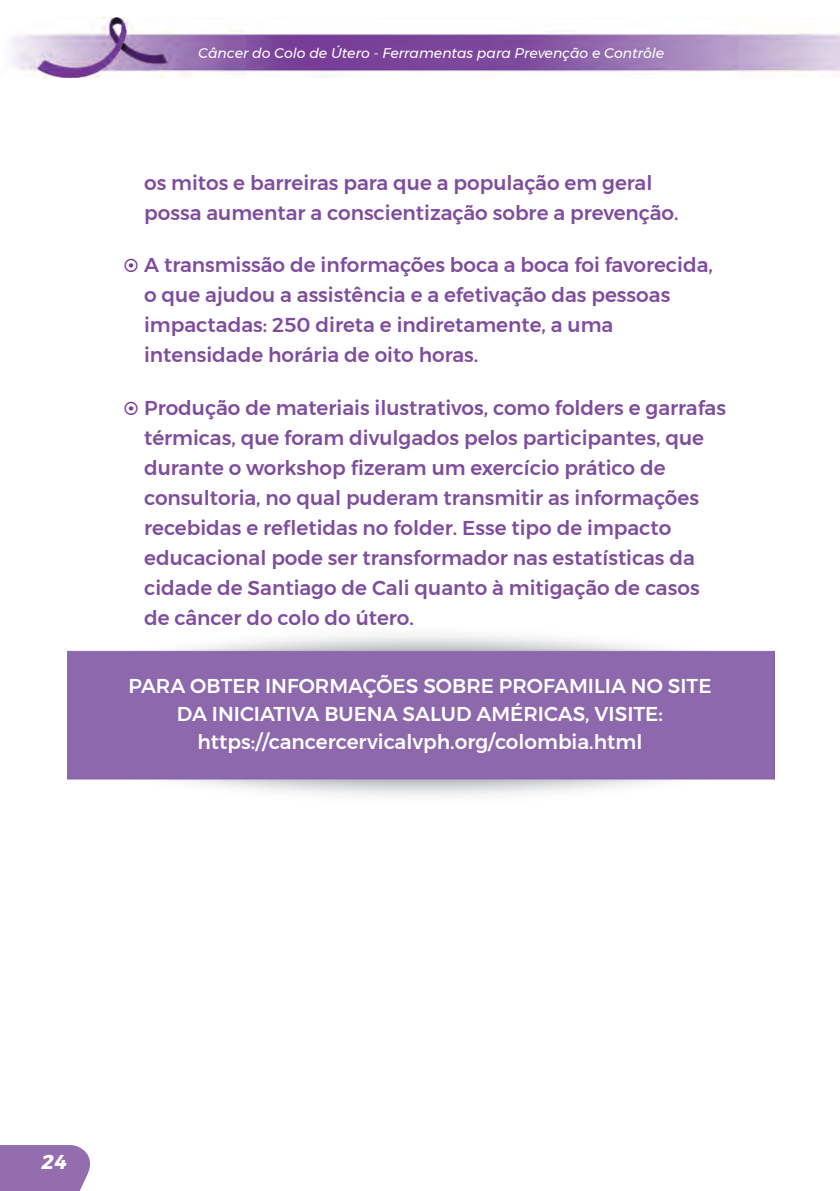
<style>
.page{position:relative;width:840px;height:1191px;background:#fff}
.page>*{position:absolute;margin:0;border:0;box-sizing:border-box;transform-origin:0 0}
.t1{font:500 20px/30px "Montserrat";color:#804c9e}
.t2{font:500 20px/28px "Montserrat";color:#fff;text-align:center}
.t3{font:italic 700 20px "Montserrat";color:#fff}
.t4{font:italic 14px "Montserrat";color:#fff}
</style>
<div class="page">
<div style="left:0;top:1145px;width:90px;height:46px;background:#946daf"></div>
<img style="left:11px;top:17px;width:828px;height:60px">
<img style="left:67px;top:635px;width:706px;height:161px">
<p class="t4" style="left:198px;top:42px;width:467px">Câncer do Colo de Útero - Ferramentas para Prevenção e Contrôle</p>
<p class="t1" style="left:144px;top:167px;width:535px">os mitos e barreiras para que a população em geral possa aumentar a conscientização sobre a prevenção.</p>
<p class="t1" style="left:144px;top:250px;width:570px">A transmissão de informações boca a boca foi favorecida, o que ajudou a assistência e a efetivação das pessoas impactadas: 250 direta e indiretamente, a uma intensidade horária de oito horas.</p>
<p class="t1" style="left:144px;top:393px;width:583px">Produção de materiais ilustrativos, como folders e garrafas térmicas, que foram divulgados pelos participantes, que durante o workshop fizeram um exercício prático de consultoria, no qual puderam transmitir as informações recebidas e refletidas no folder. Esse tipo de impacto educacional pode ser transformador nas estatísticas da cidade de Santiago de Cali quanto à mitigação de casos de câncer do colo do útero.</p>
<p class="t2" style="left:128px;top:671px;width:584px">PARA OBTER INFORMAÇÕES SOBRE PROFAMILIA NO SITE<br>DA INICIATIVA BUENA SALUD AMÉRICAS, VISITE: https://cancercervicalvph.org/colombia.html</p>
<p class="t3" style="left:41px;top:1146px;width:28px">24</p>
</div>
